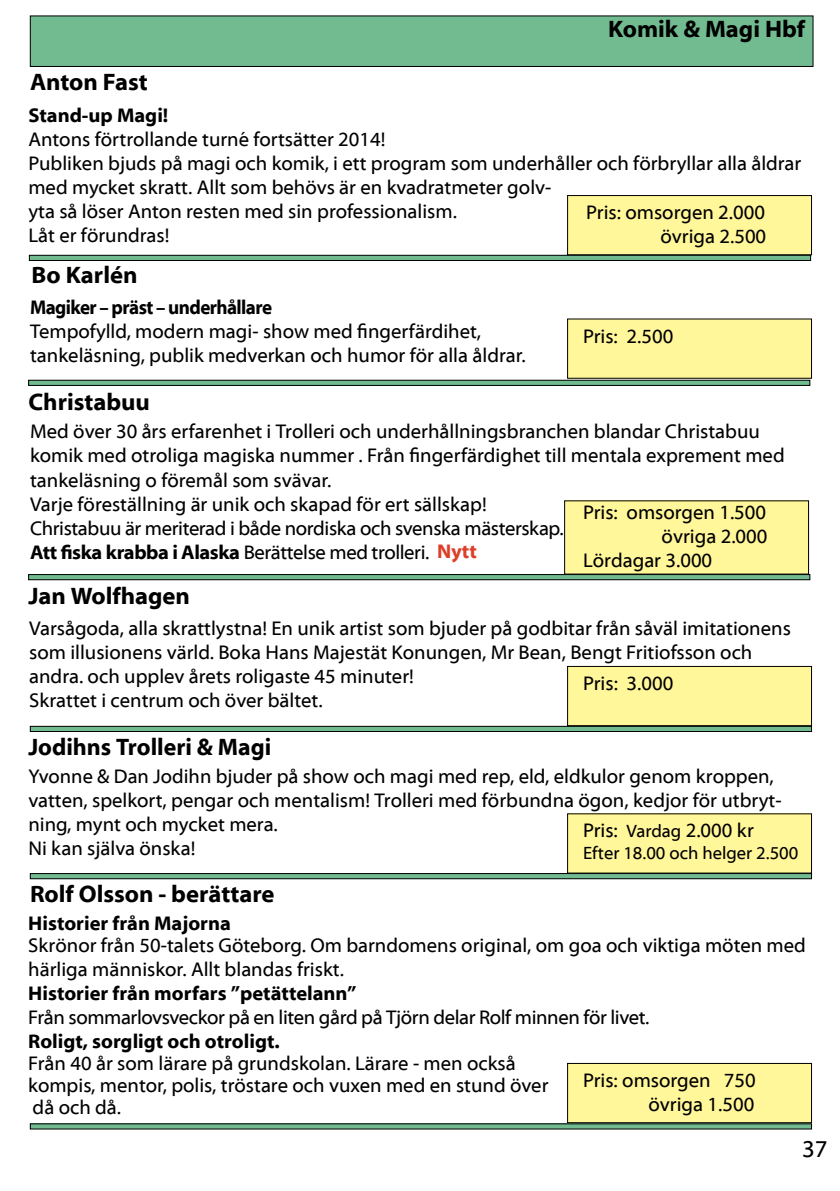
<style>
.page{position:relative;width:840px;height:1191px;background:#fff}
.page>*{position:absolute;margin:0;border:0;box-sizing:border-box;transform-origin:0 0}
.t1{font:700 24px "Myriad Web Pro";color:#000}
.t2{font:24px "Myriad Web Pro";color:#000}
.t3{font:20px/24px "Myriad Web Pro";color:#000}
.t4{font:700 20px "Myriad Web Pro";color:#000}
.t5{font:20px "Myriad Web Pro";letter-spacing:-.02em;color:#000}
.t6{font:700 20px "Myriad Web Pro";letter-spacing:-.03em;color:#000;scale:.93 1}
.t7{font:18px "Myriad Web Pro";color:#000}
.s1{font-weight:700}
.s2{font-weight:700;color:#dd3e28}
.s3{font-size:18px}
</style>
<div class="page">
<div style="left:30px;top:16px;width:782px;height:50px;background:#72bb91"></div>
<div style="left:30px;top:16px;width:782px;height:51px;border:1px solid #000"></div>
<div style="left:567px;top:195px;width:244px;height:60px;background:#fff799"></div>
<div style="left:567px;top:195px;width:244px;height:60px;border:1px solid #000"></div>
<div style="left:564px;top:501px;width:244px;height:73px;background:#fff799"></div>
<div style="left:567px;top:319px;width:244px;height:59px;background:#fff799"></div>
<div style="left:567px;top:666px;width:244px;height:59px;background:#fff799"></div>
<div style="left:567px;top:666px;width:244px;height:60px;border:1px solid #000"></div>
<div style="left:29px;top:380px;width:780px;height:5px;background:#72bb91"></div>
<div style="left:28px;top:380px;width:781px;height:6px;border:1px solid #000"></div>
<div style="left:29px;top:574px;width:780px;height:6px;background:#72bb91"></div>
<div style="left:28px;top:574px;width:781px;height:6px;border:1px solid #000"></div>
<div style="left:29px;top:255px;width:781px;height:5px;background:#72bb91"></div>
<div style="left:29px;top:255px;width:781px;height:6px;border:1px solid #000"></div>
<div style="left:30px;top:726px;width:781px;height:5px;background:#72bb91"></div>
<div style="left:30px;top:726px;width:781px;height:5px;border:1px solid #000"></div>
<div style="left:567px;top:814px;width:244px;height:59px;background:#fff799"></div>
<div style="left:30px;top:873px;width:781px;height:5px;background:#72bb91"></div>
<div style="left:30px;top:873px;width:781px;height:6px;border:1px solid #000"></div>
<div style="left:567px;top:1063px;width:244px;height:59px;background:#fff799"></div>
<div style="left:567px;top:1063px;width:244px;height:60px;border:1px solid #000"></div>
<svg style="left:30px;top:1123px;width:781px;height:6px;background:#558c6d"></svg>
<p class="t1" style="left:608px;top:16px;width:198px">Komik &amp; Magi Hbf</p>
<p class="t1" style="left:30px;top:69px;width:119px">Anton Fast</p>
<p class="t4" style="left:28px;top:105px;width:141px">Stand-up Magi!</p>
<p class="t3" style="left:28px;top:128px;width:774px">Antons förtrollande turné fortsätter 2014!<br>Publiken bjuds på magi och komik, i ett program som underhåller och förbryllar alla åldrar med mycket skratt. Allt som behövs är en kvadratmeter golv-<br>yta så löser Anton resten med sin professionalism.<br>Låt er förundras!</p>
<p class="t3" style="left:586px;top:201px;width:181px;text-align:right">Pris: omsorgen 2.000 övriga 2.500</p>
<p class="t1" style="left:32px;top:262px;width:107px">Bo Karlén</p>
<p class="t6" style="left:30px;top:296px;width:262px">Magiker – präst – underhållare</p>
<p class="t3" style="left:30px;top:320px;width:497px">Tempofylld, modern magi- show med fingerfärdihet, tankeläsning, publik medverkan och humor för alla åldrar.</p>
<p class="t3" style="left:582px;top:324px;width:92px">Pris: 2.500</p>
<p class="t1" style="left:28px;top:388px;width:123px">Christabuu</p>
<p class="t3" style="left:30px;top:420px;width:755px">Med över 30 års erfarenhet i Trolleri och underhållningsbranchen blandar Christabuu komik med otroliga magiska nummer . Från fingerfärdighet till mentala exprement med tankeläsning o föremål som svävar.<br>Varje föreställning är unik och skapad för ert sällskap!<br>Christabuu är meriterad i både nordiska och svenska mästerskap.<br><span class="s1">Att fiska krabba i Alaska</span> Berättelse med trolleri. <span class="s2">Nytt</span></p>
<p class="t3" style="left:582px;top:500px;width:184px">Pris: omsorgen 1.500</p>
<p class="t3" style="left:661px;top:524px;width:107px">övriga 2.000</p>
<p class="t3" style="left:582px;top:548px;width:131px">Lördagar 3.000</p>
<p class="t1" style="left:28px;top:582px;width:163px">Jan Wolfhagen</p>
<p class="t3" style="left:29px;top:616px;width:762px">Varsågoda, alla skrattlystna! En unik artist som bjuder på godbitar från såväl imitationens som illusionens värld. Boka Hans Majestät Konungen, Mr Bean, Bengt Fritiofsson och andra. och upplev årets roligaste 45 minuter!<br>Skrattet i centrum och över bältet.</p>
<p class="t3" style="left:582px;top:672px;width:92px">Pris: 3.000</p>
<p class="t1" style="left:28px;top:733px;width:244px">Jodihns Trolleri &amp; Magi</p>
<p class="t3" style="left:28px;top:765px;width:754px">Yvonne &amp; Dan Jodihn bjuder på show och magi med rep, eld, eldkulor genom kroppen, vatten, spelkort, pengar och mentalism! Trolleri med förbundna ögon, kedjor för utbryt&shy;ning, mynt och mycket mera.<br>Ni kan själva önska!</p>
<p class="t3" style="left:582px;top:819px;width:172px">Pris: <span class="s3">Vardag</span> 2.000 kr</p>
<p class="t7" style="left:582px;top:843px;width:217px">Efter 18.00 och helger 2.500</p>
<p class="t1" style="left:30px;top:880px;width:246px">Rolf Olsson - berättare</p>
<p class="t4" style="left:28px;top:912px;width:204px">Historier från Majorna</p>
<p class="t3" style="left:28px;top:933px;width:778px">Skrönor från 50-talets Göteborg. Om barndomens original, om goa och viktiga möten med härliga människor. Allt blandas friskt.</p>
<p class="t4" style="left:28px;top:982px;width:329px">Historier från morfars ”petättelann”</p>
<p class="t5" style="left:28px;top:1006px;width:622px">Från sommarlovsveckor på en liten gård på Tjörn delar Rolf minnen för livet.</p>
<p class="t4" style="left:28px;top:1030px;width:253px">Roligt, sorgligt och otroligt.</p>
<p class="t3" style="left:28px;top:1052px;width:521px;line-height:22px">Från 40 år som lärare på grundskolan. Lärare - men också kompis, mentor, polis, tröstare och vuxen med en stund över då och då.</p>
<p class="t3" style="left:582px;top:1068px;width:174px;text-align:right">Pris: omsorgen 750 övriga 1.500</p>
<p class="t2" style="left:801px;top:1135px;width:27px">37</p>
</div>
